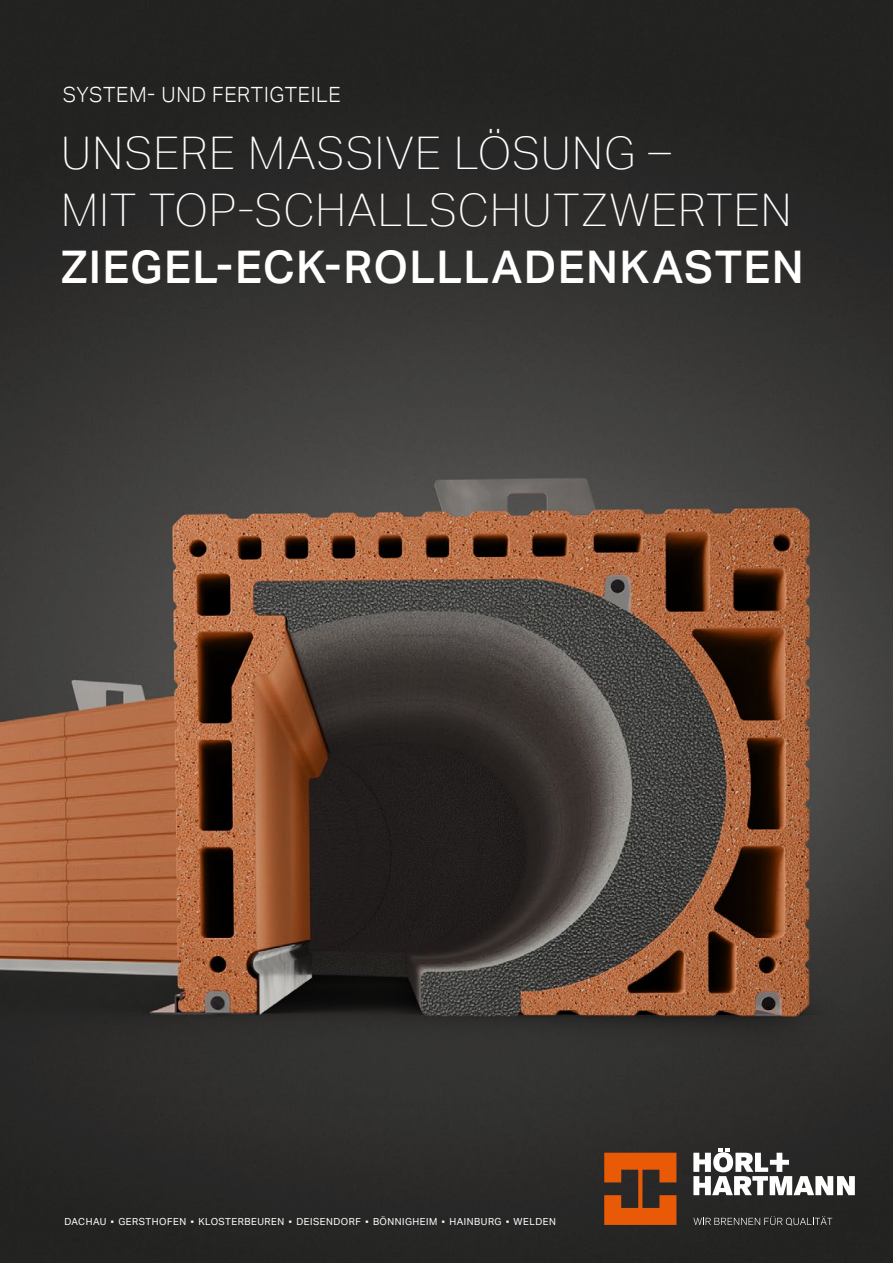
<style>
.page{position:relative;width:893px;height:1263px;background:#fff}
.page>*{position:absolute;margin:0;border:0;box-sizing:border-box;transform-origin:0 0}
.t1{font:100 45px/57.3px "Aktiv Grotesk";letter-spacing:.025em;color:#fff}
.t2{font:500 45px "Aktiv Grotesk";letter-spacing:.03em;color:#fff}
.t3{font:300 21px "Aktiv Grotesk";letter-spacing:.025em;color:#fff}
.t4{font:9.75px "Aktiv Grotesk";letter-spacing:.05em;color:#fff}
.s1{font-weight:300}
</style>
<div class="page">
<img style="left:0;top:0;width:893px;height:1263px">
<svg style="left:693px;top:1148px;width:162px;height:47px"></svg>
<svg style="left:693px;top:1216px;width:139px;height:10px"></svg>
<svg style="left:604px;top:1153px;width:72px;height:72px"></svg>
<h2 class="t3" style="left:63px;top:82px;width:279px">SYSTEM- UND FERTIGTEILE</h2>
<h1 class="t1" style="left:61px;top:124px;width:732px">UNSERE MASSIVE LÖSUNG –<br>MIT TOP-SCHALLSCHUTZWERTEN</h1>
<h1 class="t2" style="left:61px;top:241px;width:744px">ZIEGEL-ECK-ROLLLADENKASTEN</h1>
<p class="t4" style="left:64px;top:1216px;width:493px">DACHAU <span class="s1">▪</span> GERSTHOFEN <span class="s1">▪</span> KLOSTERBEUREN <span class="s1">▪</span> DEISENDORF <span class="s1">▪</span> BÖNNIGHEIM <span class="s1">▪</span> HAINBURG ▪ WELDEN</p>
</div>
